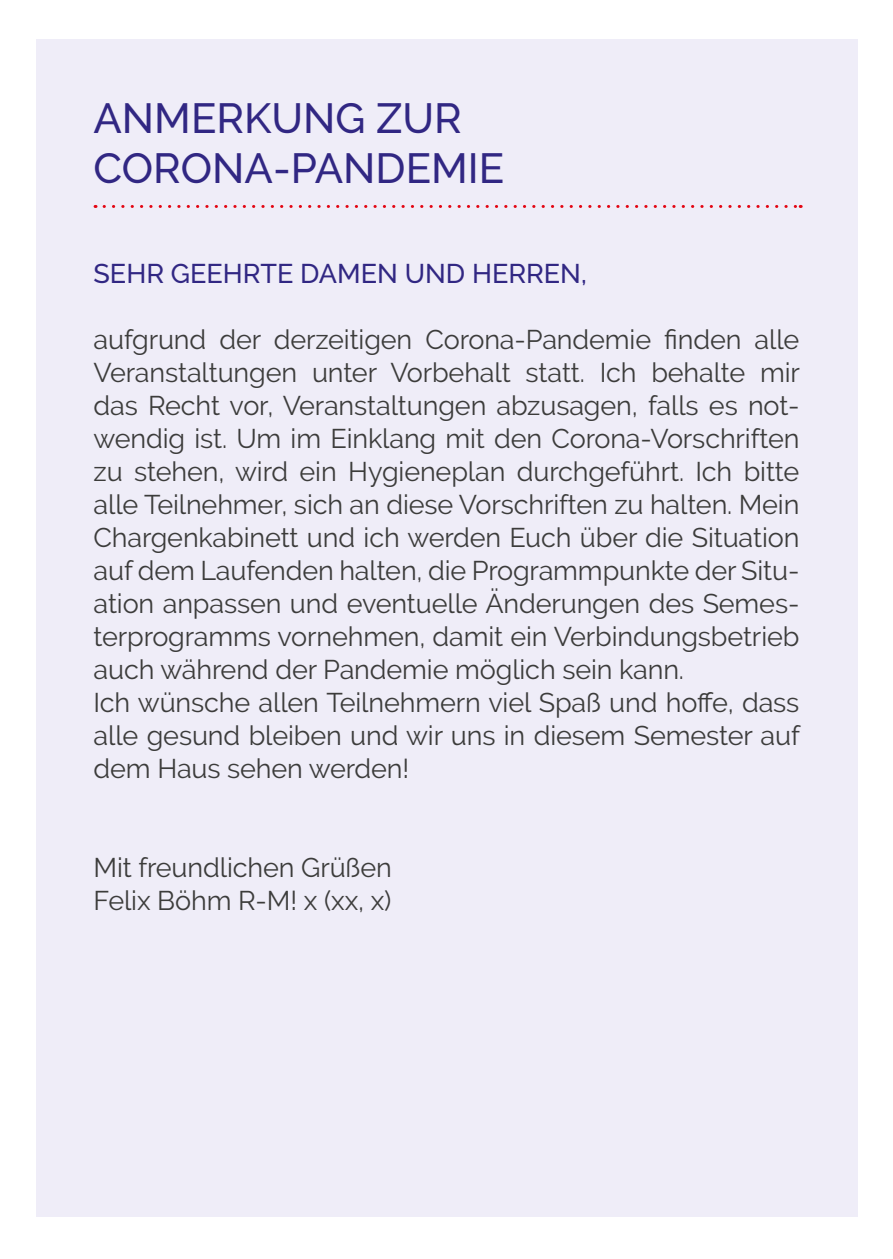
<style>
.page{position:relative;width:893px;height:1259px;background:#fff}
.page>*{position:absolute;margin:0;border:0;box-sizing:border-box;transform-origin:0 0}
.t1{font:500 42px/50.4px "Raleway";color:#312783}
.t2{font:27px/33px "Raleway";letter-spacing:-.005em;color:#3c3c3b}
.t3{font:500 27px "Raleway";color:#312783}
</style>
<div class="page">
<div style="left:36px;top:39px;width:821px;height:1177px;background:#efedf8"></div>
<svg style="left:104px;top:205px;width:697px;height:3px"></svg>
<h1 class="t1" style="left:94px;top:93px;width:412px">ANMERKUNG ZUR<br>CORONA-PANDEMIE</h1>
<p class="t3" style="left:94px;top:257px;width:495px">SEHR GEEHRTE DAMEN UND HERREN,</p>
<p class="t2" style="left:94px;top:322px;width:708px">aufgrund der derzeitigen Corona-Pandemie finden alle Veranstaltungen unter Vorbehalt statt. Ich behalte mir das Recht vor, Veranstaltungen abzusagen, falls es not&shy;wendig ist. Um im Einklang mit den Corona-Vorschriften zu stehen, wird ein Hygieneplan durchgeführt. Ich bitte alle Teilnehmer, sich an diese Vorschriften zu halten. Mein Chargenkabinett und ich werden Euch über die Situation auf dem Laufenden halten, die Programmpunkte der Situ&shy;ation anpassen und eventuelle Änderungen des Semes&shy;terprogramms vornehmen, damit ein Verbindungsbetrieb auch während der Pandemie möglich sein kann.<br>Ich wünsche allen Teilnehmern viel Spaß und hoffe, dass alle gesund bleiben und wir uns in diesem Semester auf dem Haus sehen werden!</p>
<p class="t2" style="left:94px;top:850px;width:300px">Mit freundlichen Grüßen<br>Felix Böhm R-M! x (xx, x)</p>
</div>
